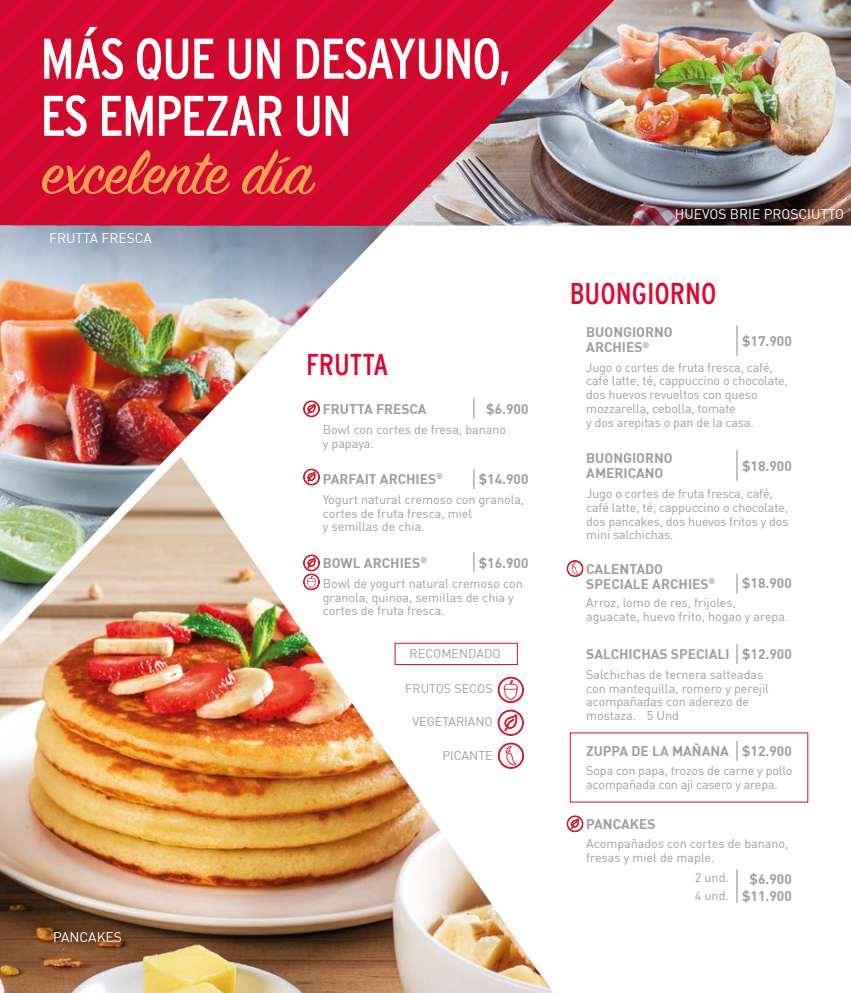
<style>
.page{position:relative;width:851px;height:993px;background:#fff}
.page>*{position:absolute;margin:0;border:0;box-sizing:border-box;transform-origin:0 0}
.t1{font:69.38px "Sign Painter House Script";color:#f2a250}
.t2{font:condensed 57.12px/57.1px "Interstate";letter-spacing:-.03em;color:#fff}
.t3{font:condensed 30px "Interstate";color:#dd0833}
.t4{font:700 13.75px/15px "DIN";color:#9d9d9c}
.t5{font:13.75px "DIN";color:#fff}
.t6{font:12.5px/13.8px "DIN";letter-spacing:-.01em;color:#9d9d9c}
</style>
<div class="page">
<img style="left:0;top:226px;width:389px;height:230px">
<img style="left:614px;top:0;width:236px;height:225px">
<img style="left:116px;top:0;width:498px;height:226px">
<img style="left:551px;top:0;width:44px;height:226px">
<svg style="left:508px;top:0;width:43px;height:226px;background:#ac5a69"></svg>
<svg style="left:272px;top:0;width:236px;height:226px;background:#bf4a5f"></svg>
<svg style="left:421px;top:0;width:44px;height:225px;background:#d03653"></svg>
<svg style="left:378px;top:0;width:43px;height:225px;background:#d21539"></svg>
<svg style="left:335px;top:0;width:43px;height:225px;background:#d10a2f"></svg>
<svg style="left:292px;top:0;width:43px;height:225px;background:#d10a2f"></svg>
<svg style="left:248px;top:0;width:44px;height:225px;background:#d10a2f"></svg>
<svg style="left:12px;top:0;width:236px;height:225px;background:#d10a2f"></svg>
<svg style="left:0;top:0;width:205px;height:205px;background:#d10a2f"></svg>
<svg style="left:0;top:0;width:162px;height:162px;background:#d10a2f"></svg>
<svg style="left:736px;top:740px;width:1px;height:20px"></svg>
<svg style="left:736px;top:644px;width:1px;height:20px"></svg>
<hr style="left:736px;top:450px;width:1px;height:30px;background:#878787">
<hr style="left:736px;top:325px;width:1px;height:31px;background:#878787">
<img style="left:0;top:456px;width:552px;height:536px">
<svg style="left:736px;top:573px;width:1px;height:20px"></svg>
<hr style="left:736px;top:868px;width:1px;height:34px;background:#878787">
<svg style="left:473px;top:469px;width:1px;height:20px"></svg>
<svg style="left:473px;top:398px;width:1px;height:20px"></svg>
<div style="left:394px;top:642px;width:123px;height:22px;border:1px solid #cd171a"></div>
<svg style="left:497px;top:708px;width:27px;height:27px"></svg>
<svg style="left:303px;top:396px;width:17px;height:22px"></svg>
<svg style="left:303px;top:464px;width:17px;height:22px"></svg>
<svg style="left:566px;top:815px;width:17px;height:17px"></svg>
<svg style="left:497px;top:742px;width:27px;height:26px"></svg>
<svg style="left:566px;top:560px;width:17px;height:17px"></svg>
<svg style="left:497px;top:676px;width:27px;height:26px"></svg>
<svg style="left:303px;top:550px;width:17px;height:40px"></svg>
<h2 class="t2" style="left:40px;top:30px;width:472px">MÁS QUE UN DESAYUNO,<br>ES EMPEZAR UN</h2>
<h1 class="t1" style="left:42px;top:130px;width:272px">excelente día</h1>
<p class="t5" style="left:49px;top:232px;width:104px">FRUTTA FRESCA</p>
<p class="t5" style="left:53px;top:930px;width:70px">PANCAKES</p>
<h3 class="t3" style="left:306px;top:348px;width:84px">FRUTTA</h3>
<p class="t4" style="left:486px;top:401px;width:44px">$6.900</p>
<p class="t4" style="left:323px;top:401px;width:105px">FRUTTA FRESCA</p>
<p class="t6" style="left:323px;top:424px;width:185px">Bowl con cortes de fresa, banano y papaya.</p>
<p class="t4" style="left:323px;top:471px;width:122px">PARFAIT ARCHIES<sup>®</sup></p>
<p class="t6" style="left:323px;top:493px;width:203px">Yogurt natural cremoso con granola, cortes de fruta fresca, miel<br>y semillas de chia.</p>
<p class="t4" style="left:478px;top:472px;width:51px">$14.900</p>
<p class="t4" style="left:478px;top:555px;width:51px">$16.900</p>
<p class="t4" style="left:323px;top:555px;width:106px">BOWL ARCHIES<sup>®</sup></p>
<p class="t6" style="left:323px;top:577px;width:201px">Bowl de yogurt natural cremoso con granola, quinoa, semillas de chia y cortes de fruta fresca.</p>
<p class="t6" style="left:409px;top:647px;width:93px">RECOMENDADO</p>
<p class="t6" style="left:405px;top:682px;width:89px">FRUTOS SECOS</p>
<p class="t6" style="left:412px;top:715px;width:82px">VEGETARIANO</p>
<p class="t6" style="left:442px;top:749px;width:52px">PICANTE</p>
<p class="t5" style="left:674px;top:208px;width:171px">HUEVOS BRIE PROSCIUTTO</p>
<h3 class="t3" style="left:569px;top:276px;width:148px">BUONGIORNO</h3>
<p class="t4" style="left:586px;top:325px;width:88px">BUONGIORNO<br>ARCHIES<sup>®</sup></p>
<p class="t6" style="left:586px;top:361px;width:203px">Jugo o cortes de fruta fresca, café, café latte, té, cappuccino o chocolate, dos huevos revueltos con queso mozzarella, cebolla, tomate<br>y dos arepitas o pan de la casa.</p>
<p class="t4" style="left:742px;top:333px;width:51px">$17.900</p>
<p class="t4" style="left:586px;top:450px;width:88px">BUONGIORNO<br>AMERICANO</p>
<p class="t6" style="left:586px;top:487px;width:204px">Jugo o cortes de fruta fresca, café, café latte, té, cappuccino o chocolate, dos pancakes, dos huevos fritos y dos mini salchichas.</p>
<p class="t4" style="left:742px;top:458px;width:51px">$18.900</p>
<p class="t4" style="left:586px;top:561px;width:131px">CALENTADO<br>SPECIALE ARCHIES<sup>®</sup></p>
<p class="t6" style="left:586px;top:596px;width:204px">Arroz, lomo de res, frijoles, aguacate, huevo frito, hogao y arepa.</p>
<p class="t4" style="left:742px;top:576px;width:51px">$18.900</p>
<p class="t4" style="left:742px;top:647px;width:51px">$12.900</p>
<p class="t4" style="left:586px;top:647px;width:145px">SALCHICHAS SPECIALI</p>
<p class="t6" style="left:586px;top:668px;width:184px">Salchichas de ternera salteadas con mantequilla, romero y perejil acompañadas con aderezo de mostaza.</p>
<p class="t6" style="left:647px;top:709px;width:34px">5 Und</p>
<p class="t4" style="left:586px;top:743px;width:144px">ZUPPA DE LA MAÑANA</p>
<p class="t6" style="left:586px;top:764px;width:208px">Sopa con papa, trozos de carne y pollo acompañada con ají casero y arepa.</p>
<p class="t4" style="left:742px;top:743px;width:51px">$12.900</p>
<p class="t4" style="left:586px;top:816px;width:71px">PANCAKES</p>
<p class="t6" style="left:586px;top:837px;width:203px">Acompañados con cortes de banano, fresas y miel de maple.</p>
<p class="t4" style="left:742px;top:870px;width:51px;line-height:17.2px;text-align:center">$6.900 $11.900</p>
<p class="t6" style="left:694px;top:869px;width:35px;line-height:17.2px">2 und.<br>4 und.</p>
</div>
